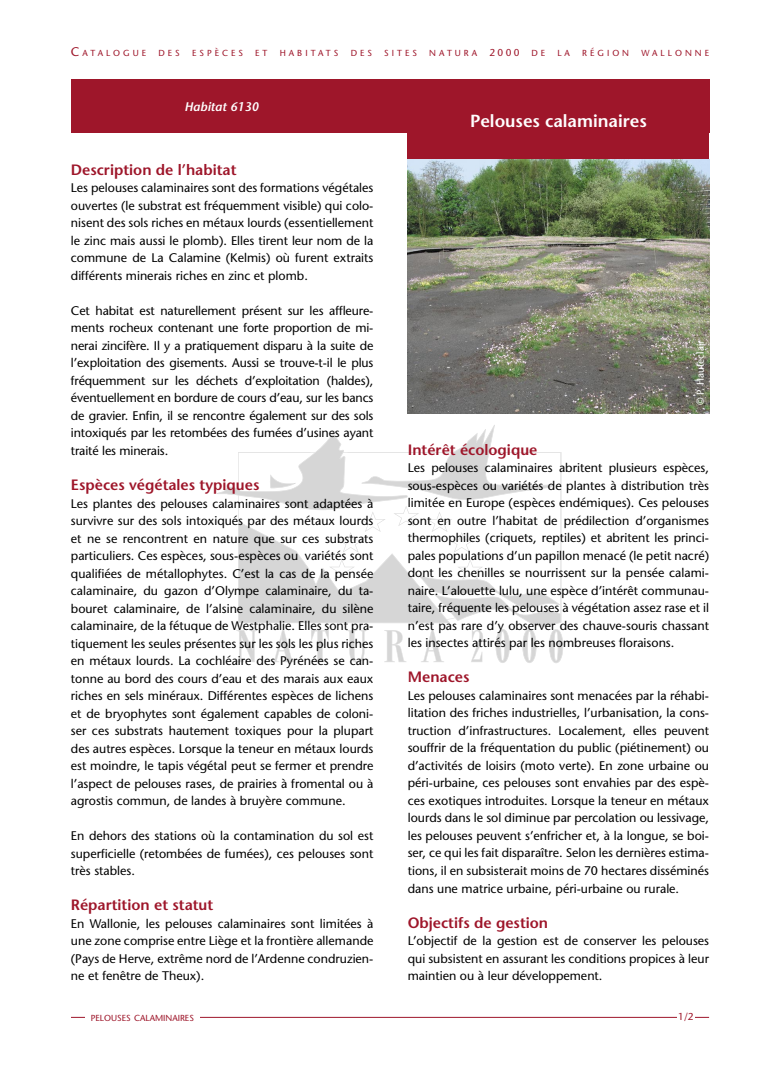
<style>
.page{position:relative;width:780px;height:1088px;background:#fff}
.page>*{position:absolute;margin:0;border:0;box-sizing:border-box;transform-origin:0 0}
.t1{font:600 17.5px "Stone Sans";color:#fff}
.t2{font:600 15px "Stone Sans";color:#9e162a}
.t3{font:12.5px/17.5px "Stone Sans";color:#000;text-align:justify}
.t4{font:italic 600 12.5px "Stone Sans";color:#fff}
.t5{font:10px "Stone Sans";color:#fff}
.t6{font:10px "Stone Sans";color:#9e162a}
.t7{font:8.75px "Stone Sans";letter-spacing:.345em;color:#9e162a}
.t8{font:8.75px "Stone Sans";color:#9e162a}
.s1{font-size:12.5px}
.s2{font-size:10px}
</style>
<div class="page">
<div style="left:71px;top:80px;width:638px;height:53px;background:#9e162a"></div>
<hr style="left:71px;top:1017px;width:638px;height:1px;background:#9e162a">
<div style="left:677px;top:1012px;width:18px;height:10px;background:#fff"></div>
<div style="left:407px;top:124px;width:302px;height:39px;background:#9e162a"></div>
<svg style="left:217px;top:425px;width:346px;height:238px"></svg>
<img style="left:407px;top:160px;width:302px;height:254px">
<div style="left:85px;top:1010px;width:115px;height:26px;background:#fff"></div>
<p class="t7" style="left:71px;top:48px;width:77px"><span class="s1">C</span>ATALOGUE</p>
<p class="t7" style="left:158px;top:48px;width:23px">DES</p>
<p class="t7" style="left:192px;top:48px;width:52px">ESPÈCES</p>
<p class="t7" style="left:255px;top:48px;width:14px">E T</p>
<p class="t7" style="left:280px;top:48px;width:60px">HABITATS</p>
<p class="t7" style="left:350px;top:48px;width:23px">DES</p>
<p class="t7" style="left:384px;top:48px;width:34px">SITES</p>
<p class="t7" style="left:429px;top:48px;width:117px">NATURA <span class="s2">2000</span> DE</p>
<p class="t7" style="left:557px;top:48px;width:14px">L A</p>
<p class="t7" style="left:582px;top:48px;width:48px">RÉGION</p>
<p class="t7" style="left:641px;top:48px;width:69px">WALLONNE</p>
<p class="t4" style="left:184px;top:99px;width:76px">Habitat 6130</p>
<p class="t2" style="left:71px;top:160px;width:167px">Description de l’habitat</p>
<p class="t3" style="left:71px;top:179px;width:304px">Les pelouses calaminaires sont des formations végétales ouvertes (le substrat est fréquemment visible) qui colo&shy;nisent des sols riches en métaux lourds (essentiellement le zinc mais aussi le plomb). Elles tirent leur nom de la commune de La Calamine (Kelmis) où furent extraits différents minerais riches en zinc et plomb.</p>
<p class="t3" style="left:71px;top:302px;width:304px">Cet habitat est naturellement présent sur les affleure&shy;ments rocheux contenant une forte proportion de mi&shy;nerai zincifère. Il y a pratiquement disparu à la suite de l’exploitation des gisements. Aussi se trouve-t-il le plus fréquemment sur les déchets d’exploitation (haldes), éventuellement en bordure de cours d’eau, sur les bancs de gravier. Enfin, il se rencontre également sur des sols intoxiqués par les retombées des fumées d’usines ayant traité les minerais.</p>
<p class="t2" style="left:71px;top:475px;width:190px">Espèces végétales typiques</p>
<p class="t3" style="left:71px;top:494px;width:304px">Les plantes des pelouses calaminaires sont adaptées à survivre sur des sols intoxiqués par des métaux lourds et ne se rencontrent en nature que sur ces substrats particuliers. Ces espèces, sous-espèces ou variétés sont qualifiées de métallophytes. C’est la cas de la pensée calaminaire, du gazon d’Olympe calaminaire, du ta&shy;bouret calaminaire, de l’alsine calaminaire, du silène calaminaire, de la fétuque de Westphalie. Elles sont pra&shy;tiquement les seules présentes sur les sols les plus riches en métaux lourds. La cochléaire des Pyrénées se can&shy;tonne au bord des cours d’eau et des marais aux eaux riches en sels minéraux. Différentes espèces de lichens et de bryophytes sont également capables de coloni&shy;ser ces substrats hautement toxiques pour la plupart des autres espèces. Lorsque la teneur en métaux lourds est moindre, le tapis végétal peut se fermer et prendre l’aspect de pelouses rases, de prairies à fromental ou à agrostis commun, de landes à bruyère commune.</p>
<p class="t3" style="left:71px;top:827px;width:304px">En dehors des stations où la contamination du sol est superficielle (retombées de fumées), ces pelouses sont très stables.</p>
<p class="t2" style="left:71px;top:895px;width:144px">Répartition et statut</p>
<p class="t3" style="left:71px;top:914px;width:304px">En Wallonie, les pelouses calaminaires sont limitées à une zone comprise entre Liège et la frontière allemande (Pays de Herve, extrême nord de l’Ardenne condruzien&shy;ne et fenêtre de Theux).</p>
<p class="t8" style="left:91px;top:1012px;width:104px">PELOUSES CALAMINAIRES</p>
<h1 class="t1" style="left:470px;top:110px;width:178px">Pelouses calaminaires</h1>
<p class="t5" style="left:694px;top:405px;width:66px;rotate:-90deg">© P. Hauteclair</p>
<p class="t2" style="left:407px;top:440px;width:131px">Intérêt écologique</p>
<p class="t3" style="left:407px;top:459px;width:303px">Les pelouses calaminaires abritent plusieurs espèces, sous-espèces ou variétés de plantes à distribution très limitée en Europe (espèces endémiques). Ces pelouses sont en outre l’habitat de prédilection d’organismes thermophiles (criquets, reptiles) et abritent les princi&shy;pales populations d’un papillon menacé (le petit nacré) dont les chenilles se nourrissent sur la pensée calami&shy;naire. L’alouette lulu, une espèce d’intérêt communau&shy;taire, fréquente les pelouses à végétation assez rase et il n’est pas rare d’y observer des chauve-souris chassant les insectes attirés par les nombreuses floraisons.</p>
<p class="t2" style="left:407px;top:668px;width:63px">Menaces</p>
<p class="t3" style="left:407px;top:687px;width:303px">Les pelouses calaminaires sont menacées par la réhabi&shy;litation des friches industrielles, l’urbanisation, la cons&shy;truction d’infrastructures. Localement, elles peuvent souffrir de la fréquentation du public (piétinement) ou d’activités de loisirs (moto verte). En zone urbaine ou péri-urbaine, ces pelouses sont envahies par des espè&shy;ces exotiques introduites. Lorsque la teneur en métaux lourds dans le sol diminue par percolation ou lessivage, les pelouses peuvent s’enfricher et, à la longue, se boi&shy;ser, ce qui les fait disparaître. Selon les dernières estima&shy;tions, il en subsisterait moins de 70 hectares disséminés dans une matrice urbaine, péri-urbaine ou rurale.</p>
<p class="t2" style="left:407px;top:913px;width:142px">Objectifs de gestion</p>
<p class="t3" style="left:407px;top:932px;width:303px">L’objectif de la gestion est de conserver les pelouses qui subsistent en assurant les conditions propices à leur maintien ou à leur développement.</p>
<p class="t6" style="left:678px;top:1010px;width:17px">1/2</p>
</div>
